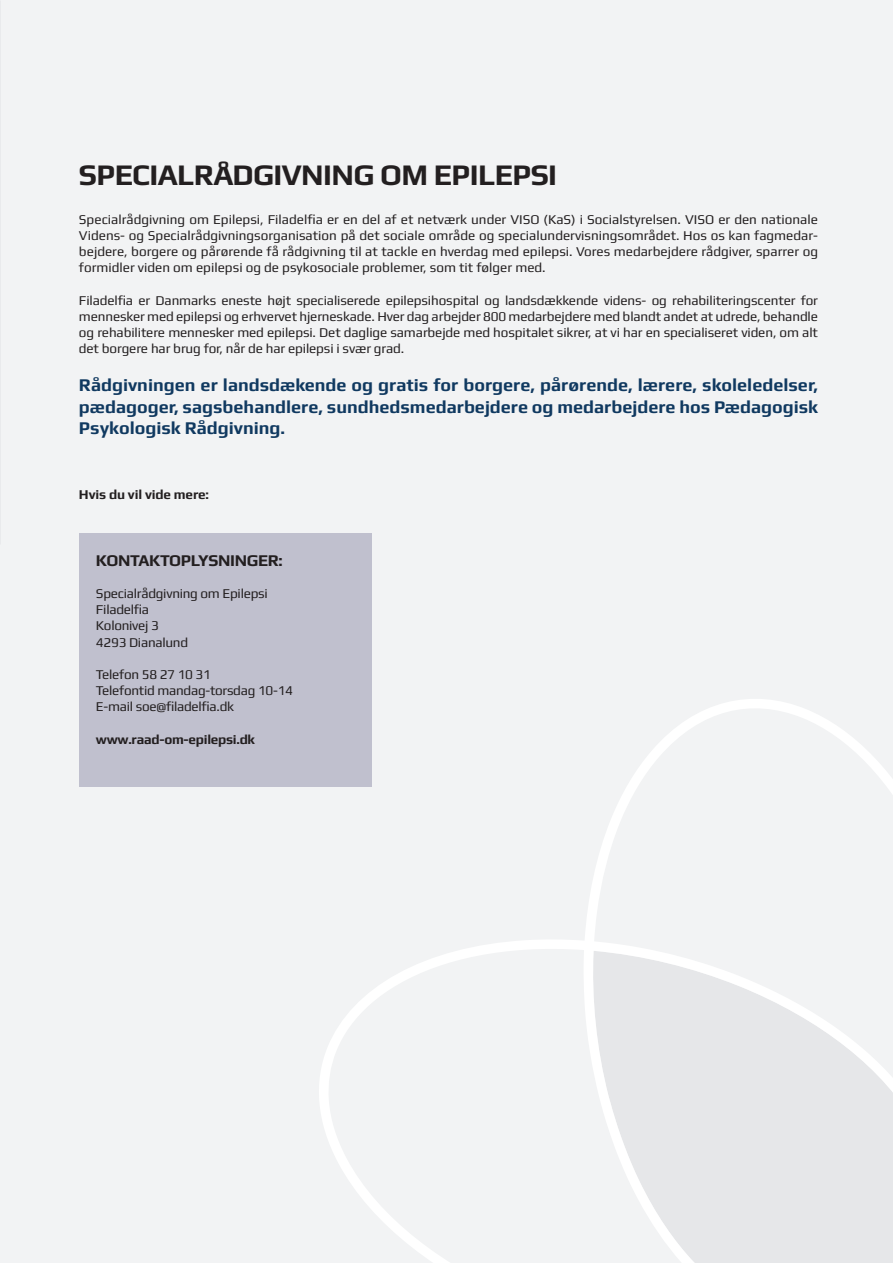
<style>
.page{position:relative;width:893px;height:1263px;background:#f2f3f4}
.page>*{position:absolute;margin:0;border:0;box-sizing:border-box;transform-origin:0 0}
.t1{font:700 30px "Play";letter-spacing:-.02em;color:#231f20}
.t2{font:700 18px/21.6px "Play";color:#103960;text-align:justify}
.t3{font:700 16.5px "Play";letter-spacing:-.02em;color:#231f20}
.t4{font:13.5px/16.2px "Play";letter-spacing:-.02em;color:#231f20;text-align:justify}
.t5{font:700 13.5px "Play";letter-spacing:-.02em;color:#231f20}
</style>
<div class="page">
<div style="left:79px;top:533px;width:292px;height:254px;background:#c0c0ce"></div>
<svg style="left:319px;top:687px;width:574px;height:576px"></svg>
<svg style="left:639px;top:1180px;width:121px;height:83px"></svg>
<h1 class="t1" style="left:79px;top:157px;width:480px">SPECIALRÅDGIVNING OM EPILEPSI</h1>
<p class="t4" style="left:79px;top:211px;width:741px">Specialrådgivning om Epilepsi, Filadelfia er en del af et netværk under VISO (KaS) i Socialstyrelsen. VISO er den nationale Videns- og Specialrådgivningsorganisation på det sociale område og specialundervisningsområdet. Hos os kan fagmedar&shy;bejdere, borgere og pårørende få rådgivning til at tackle en hverdag med epilepsi. Vores medarbejdere rådgiver, sparrer og formidler viden om epilepsi og de psykosociale problemer, som tit følger med.</p>
<p class="t4" style="left:79px;top:292px;width:740px">Filadelfia er Danmarks eneste højt specialiserede epilepsihospital og landsdækkende videns- og rehabiliteringscenter for mennesker med epilepsi og erhvervet hjerneskade. Hver dag arbejder 800 medarbejdere med blandt andet at udrede, behandle og rehabilitere mennesker med epilepsi. Det daglige samarbejde med hospitalet sikrer, at vi har en specialiseret viden, om alt det borgere har brug for, når de har epilepsi i svær grad.</p>
<h2 class="t2" style="left:79px;top:374px;width:740px">Rådgivningen er landsdækende og gratis for borgere, pårørende, lærere, skoleledelser, pædagoger, sagsbehandlere, sundhedsmedarbejdere og medarbejdere hos Pædagogisk Psykologisk Rådgivning.</h2>
<p class="t5" style="left:79px;top:486px;width:132px">Hvis du vil vide mere:</p>
<p class="t3" style="left:96px;top:550px;width:188px">KONTAKTOPLYSNINGER:</p>
<p class="t4" style="left:96px;top:585px;width:173px;text-align:left">Specialrådgivning om Epilepsi<br>Filadelfia<br>Kolonivej 3<br>4293 Dianalund</p>
<p class="t4" style="left:96px;top:666px;width:199px;text-align:left">Telefon 58 27 10 31<br>Telefontid mandag-torsdag 10-14<br>E-mail soe@filadelfia.dk</p>
<p class="t5" style="left:96px;top:731px;width:160px">www.raad-om-epilepsi.dk</p>
</div>
